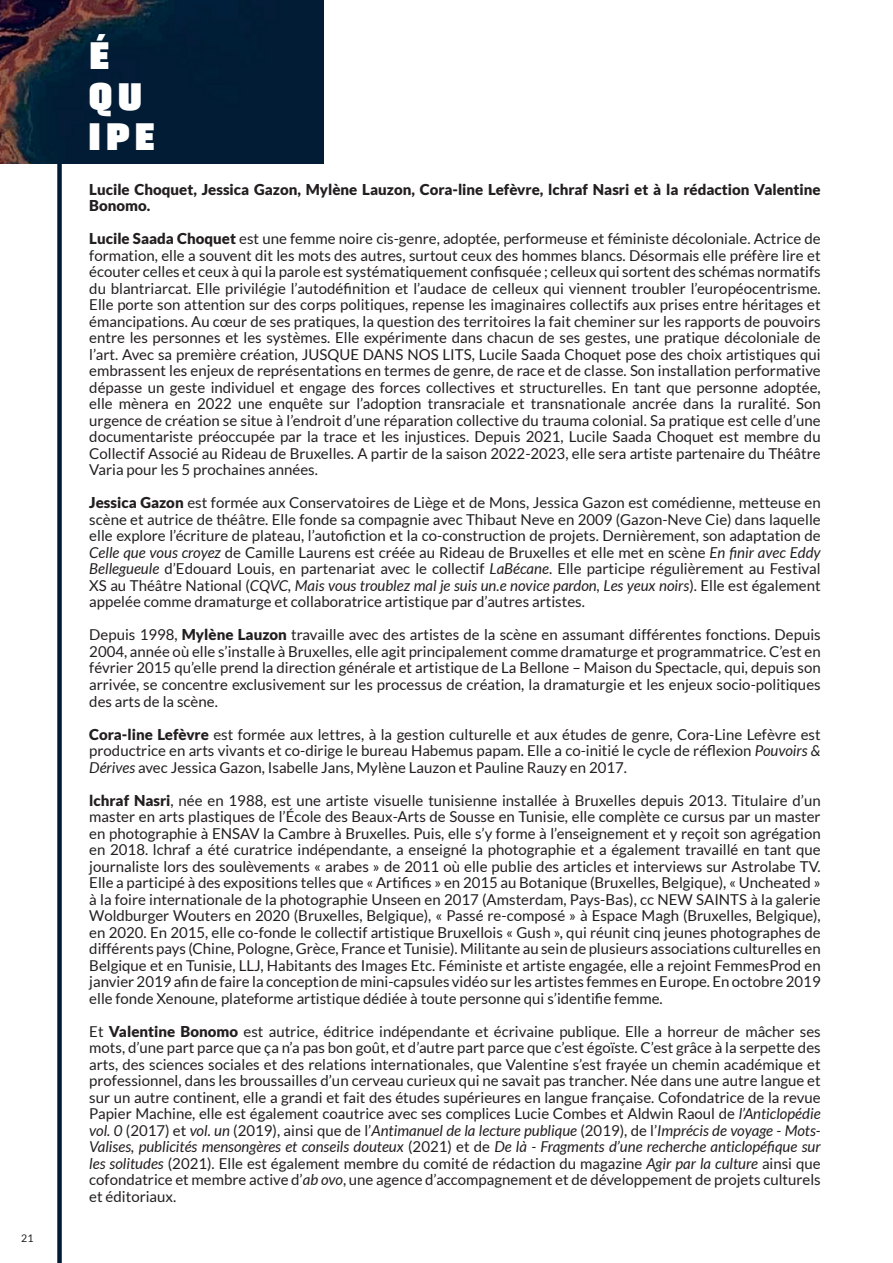
<style>
.page{position:relative;width:893px;height:1263px;background:#fff}
.page>*{position:absolute;margin:0;border:0;box-sizing:border-box;transform-origin:0 0}
.t1{font:45px/40.5px "BLACKPLOTAN";color:#fff}
.t2{font:15px/16.5px "Lato";color:#231f20;text-align:justify}
.t3{font:900 15px/16.5px "Lato";color:#231f20}
.t4{font:10.5px "Lato";color:#231f20}
.s1{font-weight:900}
.s2{font-style:italic}
</style>
<div class="page">
<div style="left:57px;top:92px;width:5px;height:1171px;background:#001c34"></div>
<img style="left:0;top:0;width:323px;height:163px">
<p class="t4" style="left:21px;top:1232px;width:14px">21</p>
<h1 class="t1" style="left:89px;top:36px;width:67px">É<br>QU<br>IPE</h1>
<p class="t3" style="left:89px;top:181px;width:733px">Lucile Choquet, Jessica Gazon, Mylène Lauzon, Cora-line Lefèvre, lchraf Nasri et à la rédaction Valentine<br>Bonomo.</p>
<p class="t2" style="left:89px;top:231px;width:733px"><span class="s1">Lucile Saada Choquet</span> est une femme noire cis-genre, adoptée, performeuse et féministe décoloniale. Actrice de formation, elle a souvent dit les mots des autres, surtout ceux des hommes blancs. Désormais elle préfère lire et écouter celles et ceux à qui la parole est systématiquement confisquée ; celleux qui sortent des schémas normatifs du blantriarcat. Elle privilégie l’autodéfinition et l’audace de celleux qui viennent troubler l’européocentrisme.<br>Elle porte son attention sur des corps politiques, repense les imaginaires collectifs aux prises entre héritages et émancipations. Au cœur de ses pratiques, la question des territoires la fait cheminer sur les rapports de pouvoirs entre les personnes et les systèmes. Elle expérimente dans chacun de ses gestes, une pratique décoloniale de l’art. Avec sa première création, JUSQUE DANS NOS LITS, Lucile Saada Choquet pose des choix artistiques qui embrassent les enjeux de représentations en termes de genre, de race et de classe. Son installation performative dépasse un geste individuel et engage des forces collectives et structurelles. En tant que personne adoptée, elle mènera en 2022 une enquête sur l’adoption transraciale et transnationale ancrée dans la ruralité. Son urgence de création se situe à l’endroit d’une réparation collective du trauma colonial. Sa pratique est celle d’une documentariste préoccupée par la trace et les injustices. Depuis 2021, Lucile Saada Choquet est membre du Collectif Associé au Rideau de Bruxelles. A partir de la saison 2022-2023, elle sera artiste partenaire du Théâtre Varia pour les 5 prochaines années.</p>
<p class="t2" style="left:89px;top:495px;width:733px"><span class="s1">Jessica Gazon</span> est formée aux Conservatoires de Liège et de Mons, Jessica Gazon est comédienne, metteuse en scène et autrice de théâtre. Elle fonde sa compagnie avec Thibaut Neve en 2009 (Gazon-Neve Cie) dans laquelle elle explore l’écriture de plateau, l’autofiction et la co-construction de projets. Dernièrement, son adaptation de <span class="s2">Celle que vous croyez</span> de Camille Laurens est créée au Rideau de Bruxelles et elle met en scène <span class="s2">En finir avec Eddy Bellegueule</span> d’Edouard Louis, en partenariat avec le collectif <span class="s2">LaBécane</span>. Elle participe régulièrement au Festival XS au Théâtre National (<span class="s2">CQVC, Mais vous troublez mal je suis un.e novice pardon, Les yeux noirs</span>). Elle est également appelée comme dramaturge et collaboratrice artistique par d’autres artistes.</p>
<p class="t2" style="left:89px;top:627px;width:733px">Depuis 1998, <span class="s1">Mylène Lauzon</span> travaille avec des artistes de la scène en assumant différentes fonctions. Depuis 2004, année où elle s’installe à Bruxelles, elle agit principalement comme dramaturge et programmatrice. C’est en février 2015 qu’elle prend la direction générale et artistique de La Bellone – Maison du Spectacle, qui, depuis son arrivée, se concentre exclusivement sur les processus de création, la dramaturgie et les enjeux socio-politiques des arts de la scène.</p>
<p class="t2" style="left:89px;top:726px;width:733px"><span class="s1">Cora-line Lefèvre</span> est formée aux lettres, à la gestion culturelle et aux études de genre, Cora-Line Lefèvre est productrice en arts vivants et co-dirige le bureau Habemus papam. Elle a co-initié le cycle de réflexion <span class="s2">Pouvoirs &amp; Dérives</span> avec Jessica Gazon, Isabelle Jans, Mylène Lauzon et Pauline Rauzy en 2017.</p>
<p class="t2" style="left:89px;top:792px;width:733px"><span class="s1">lchraf Nasri</span>, née en 1988, est une artiste visuelle tunisienne installée à Bruxelles depuis 2013. Titulaire d’un master en arts plastiques de l’École des Beaux-Arts de Sousse en Tunisie, elle complète ce cursus par un master en photographie à ENSAV la Cambre à Bruxelles. Puis, elle s’y forme à l’enseignement et y reçoit son agrégation en 2018. lchraf a été curatrice indépendante, a enseigné la photographie et a également travaillé en tant que journaliste lors des soulèvements « arabes » de 2011 où elle publie des articles et interviews sur Astrolabe TV.<br>Elle a participé à des expositions telles que « Artifices » en 2015 au Botanique (Bruxelles, Belgique), « Uncheated » à la foire internationale de la photographie Unseen en 2017 (Amsterdam, Pays-Bas), cc NEW SAINTS à la galerie Woldburger Wouters en 2020 (Bruxelles, Belgique), « Passé re-composé » à Espace Magh (Bruxelles, Belgique), en 2020. En 2015, elle co-fonde le collectif artistique Bruxellois « Gush », qui réunit cinq jeunes photographes de différents pays (Chine, Pologne, Grèce, France et Tunisie). Militante au sein de plusieurs associations culturelles en Belgique et en Tunisie, LLJ, Habitants des Images Etc. Féministe et artiste engagée, elle a rejoint FemmesProd en janvier 2019 afin de faire la conception de mini-capsules vidéo sur les artistes femmes en Europe. En octobre 2019 elle fonde Xenoune, plateforme artistique dédiée à toute personne qui s’identifie femme.</p>
<p class="t2" style="left:89px;top:1023px;width:733px">Et <span class="s1">Valentine Bonomo</span> est autrice, éditrice indépendante et écrivaine publique. Elle a horreur de mâcher ses mots, d’une part parce que ça n’a pas bon goût, et d’autre part parce que c’est égoïste. C’est grâce à la serpette des arts, des sciences sociales et des relations internationales, que Valentine s’est frayée un chemin académique et professionnel, dans les broussailles d’un cerveau curieux qui ne savait pas trancher. Née dans une autre langue et sur un autre continent, elle a grandi et fait des études supérieures en langue française. Cofondatrice de la revue Papier Machine, elle est également coautrice avec ses complices Lucie Combes et Aldwin Raoul de <span class="s2">l’Anticlopédie vol. 0</span> (2017) et <span class="s2">vol. un</span> (2019), ainsi que de l’<span class="s2">Antimanuel de la lecture publique</span> (2019), de l’<span class="s2">Imprécis de voyage - Mots-Valises, publicités mensongères et conseils douteux</span> (2021) et de <span class="s2">De là - Fragments d’une recherche anticlopéfique sur les solitudes</span> (2021). Elle est également membre du comité de rédaction du magazine <span class="s2">Agir par la culture</span> ainsi que cofondatrice et membre active d’<span class="s2">ab ovo</span>, une agence d’accompagnement et de développement de projets culturels et éditoriaux.</p>
</div>
